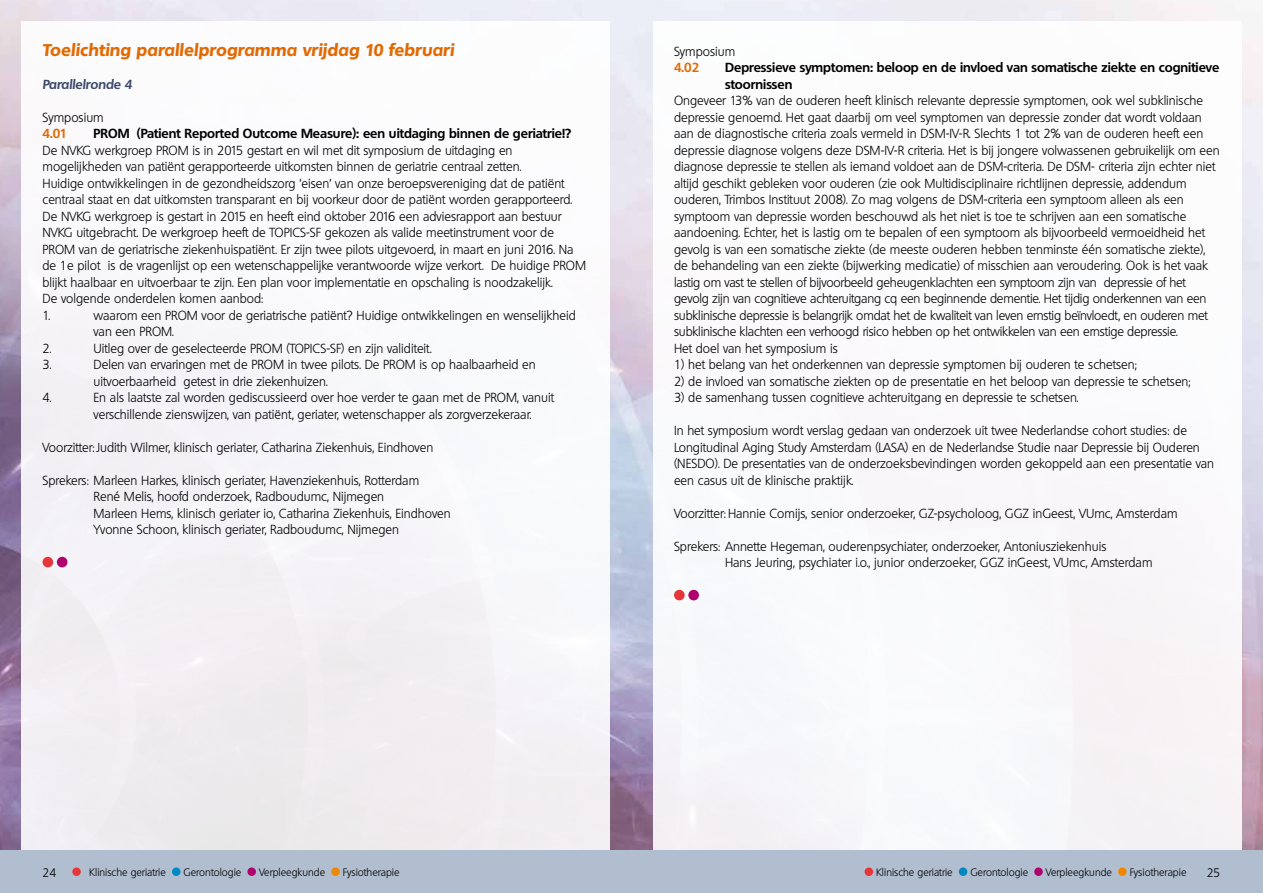
<style>
.page{position:relative;width:1263px;height:893px;background:#fff}
.page>*{position:absolute;margin:0;border:0;box-sizing:border-box;transform-origin:0 0}
.t1{font:italic 800 16.5px "Quebec";letter-spacing:.02em;color:#e16a03}
.t2{font:300 12.75px/16.5px "Quebec";color:#000}
.t3{font:700 12.75px/16.5px "Quebec";color:#000}
.t4{font:italic 700 12.75px "Quebec";color:#3d496a}
.t5{font:700 12.75px "Quebec";color:#e16a03}
.t6{font:300 12px "Quebec";color:#000}
.t7{font:300 10.5px "Quebec";color:#000}
</style>
<div class="page">
<img style="left:0;top:0;width:1263px;height:850px">
<div style="left:21px;top:21px;width:589px;height:829px;background:#f7f7fa"></div>
<div style="left:653px;top:21px;width:589px;height:829px;background:#fff"></div>
<div style="left:0;top:850px;width:631px;height:43px;background:#b0becf"></div>
<div style="left:631px;top:850px;width:632px;height:43px;background:#b0becf"></div>
<div style="left:72px;top:867px;width:9px;height:9px;background:#e73639;border-radius:50%"></div>
<div style="left:172px;top:867px;width:9px;height:9px;background:#0088c2;border-radius:50%"></div>
<div style="left:247px;top:867px;width:9px;height:9px;background:#b0026c;border-radius:50%"></div>
<div style="left:331px;top:867px;width:9px;height:9px;background:#f18700;border-radius:50%"></div>
<div style="left:864px;top:867px;width:9px;height:9px;background:#e73639;border-radius:50%"></div>
<div style="left:959px;top:867px;width:8px;height:9px;background:#0088c2;border-radius:50%"></div>
<div style="left:1034px;top:867px;width:9px;height:9px;background:#b0026c;border-radius:50%"></div>
<div style="left:1118px;top:867px;width:8px;height:9px;background:#f18700;border-radius:50%"></div>
<div style="left:43px;top:557px;width:10px;height:10px;background:#e73639;border-radius:50%"></div>
<div style="left:57px;top:557px;width:10px;height:10px;background:#b0026c;border-radius:50%"></div>
<div style="left:674px;top:590px;width:11px;height:10px;background:#e73639;border-radius:50%"></div>
<div style="left:688px;top:590px;width:11px;height:10px;background:#b0026c;border-radius:50%"></div>
<p class="t1" style="left:43px;top:39px;width:413px">Toelichting parallelprogramma vrijdag 10 februari</p>
<p class="t4" style="left:43px;top:76px;width:91px">Parallelronde 4</p>
<p class="t2" style="left:43px;top:109px;width:63px">Symposium</p>
<p class="t5" style="left:43px;top:125px;width:26px">4.01</p>
<p class="t3" style="left:94px;top:125px;width:479px">PROM (Patient Reported Outcome Measure): een uitdaging binnen de geriatrie!?</p>
<p class="t2" style="left:43px;top:142px;width:545px">De NVKG werkgroep PROM is in 2015 gestart en wil met dit symposium de uitdaging en mogelijkheden van patiënt gerapporteerde uitkomsten binnen de geriatrie centraal zetten.<br>Huidige ontwikkelingen in de gezondheidszorg ‘eisen’ van onze beroepsvereniging dat de patiënt centraal staat en dat uitkomsten transparant en bij voorkeur door de patiënt worden gerapporteerd.<br>De NVKG werkgroep is gestart in 2015 en heeft eind oktober 2016 een adviesrapport aan bestuur NVKG uitgebracht. De werkgroep heeft de TOPICS-SF gekozen als valide meetinstrument voor de PROM van de geriatrische ziekenhuispatiënt. Er zijn twee pilots uitgevoerd, in maart en juni 2016. Na de 1e pilot is de vragenlijst op een wetenschappelijke verantwoorde wijze verkort. De huidige PROM blijkt haalbaar en uitvoerbaar te zijn. Een plan voor implementatie en opschaling is noodzakelijk.<br>De volgende onderdelen komen aanbod:<br>1.</p>
<p class="t2" style="left:94px;top:307px;width:484px">waarom een PROM voor de geriatrische patiënt? Huidige ontwikkelingen en wenselijkheid van een PROM.</p>
<p class="t2" style="left:43px;top:340px;width:10px">2.</p>
<p class="t2" style="left:94px;top:340px;width:340px">Uitleg over de geselecteerde PROM (TOPICS-SF) en zijn validiteit.</p>
<p class="t2" style="left:43px;top:357px;width:10px">3.</p>
<p class="t2" style="left:94px;top:357px;width:444px">Delen van ervaringen met de PROM in twee pilots. De PROM is op haalbaarheid en uitvoerbaarheid getest in drie ziekenhuizen.</p>
<p class="t2" style="left:43px;top:390px;width:10px">4.</p>
<p class="t2" style="left:94px;top:390px;width:462px">En als laatste zal worden gediscussieerd over hoe verder te gaan met de PROM, vanuit verschillende zienswijzen, van patiënt, geriater, wetenschapper als zorgverzekeraar.</p>
<p class="t2" style="left:43px;top:439px;width:392px">Voorzitter:Judith Wilmer, klinisch geriater, Catharina Ziekenhuis, Eindhoven</p>
<p class="t2" style="left:94px;top:472px;width:359px;text-indent:-51px">Sprekers: Marleen Harkes, klinisch geriater, Havenziekenhuis, Rotterdam<br>René Melis, hoofd onderzoek, Radboudumc, Nijmegen<br>Marleen Hems, klinisch geriater io, Catharina Ziekenhuis, Eindhoven Yvonne Schoon, klinisch geriater, Radboudumc, Nijmegen</p>
<p class="t2" style="left:674px;top:43px;width:63px">Symposium</p>
<p class="t5" style="left:674px;top:59px;width:27px">4.02</p>
<p class="t3" style="left:725px;top:59px;width:496px">Depressieve symptomen: beloop en de invloed van somatische ziekte en cognitieve stoornissen</p>
<p class="t2" style="left:674px;top:93px;width:547px">Ongeveer 13% van de ouderen heeft klinisch relevante depressie symptomen, ook wel subklinische depressie genoemd. Het gaat daarbij om veel symptomen van depressie zonder dat wordt voldaan aan de diagnostische criteria zoals vermeld in DSM-IV-R. Slechts 1 tot 2% van de ouderen heeft een depressie diagnose volgens deze DSM-IV-R criteria. Het is bij jongere volwassenen gebruikelijk om een diagnose depressie te stellen als iemand voldoet aan de DSM-criteria. De DSM- criteria zijn echter niet altijd geschikt gebleken voor ouderen (zie ook Multidisciplinaire richtlijnen depressie, addendum ouderen, Trimbos Instituut 2008). Zo mag volgens de DSM-criteria een symptoom alleen als een symptoom van depressie worden beschouwd als het niet is toe te schrijven aan een somatische aandoening. Echter, het is lastig om te bepalen of een symptoom als bijvoorbeeld vermoeidheid het gevolg is van een somatische ziekte (de meeste ouderen hebben tenminste één somatische ziekte), de behandeling van een ziekte (bijwerking medicatie) of misschien aan veroudering. Ook is het vaak lastig om vast te stellen of bijvoorbeeld geheugenklachten een symptoom zijn van depressie of het gevolg zijn van cognitieve achteruitgang cq een beginnende dementie. Het tijdig onderkennen van een subklinische depressie is belangrijk omdat het de kwaliteit van leven ernstig beïnvloedt, en ouderen met subklinische klachten een verhoogd risico hebben op het ontwikkelen van een ernstige depressie.<br>Het doel van het symposium is</p>
<p class="t2" style="left:674px;top:357px;width:464px">1) het belang van het onderkennen van depressie symptomen bij ouderen te schetsen;</p>
<p class="t2" style="left:674px;top:373px;width:518px">2) de invloed van somatische ziekten op de presentatie en het beloop van depressie te schetsen;</p>
<p class="t2" style="left:674px;top:390px;width:406px">3) de samenhang tussen cognitieve achteruitgang en depressie te schetsen.</p>
<p class="t2" style="left:674px;top:423px;width:542px">In het symposium wordt verslag gedaan van onderzoek uit twee Nederlandse cohort studies: de Longitudinal Aging Study Amsterdam (LASA) en de Nederlandse Studie naar Depressie bij Ouderen (NESDO). De presentaties van de onderzoeksbevindingen worden gekoppeld aan een presentatie van een casus uit de klinische praktijk.</p>
<p class="t2" style="left:674px;top:505px;width:505px">Voorzitter:Hannie Comijs, senior onderzoeker, GZ-psycholoog, GGZ inGeest, VUmc, Amsterdam</p>
<p class="t2" style="left:725px;top:538px;width:429px;text-indent:-51px">Sprekers: Annette Hegeman, ouderenpsychiater, onderzoeker, Antoniusziekenhuis<br>Hans Jeuring, psychiater i.o., junior onderzoeker, GGZ inGeest, VUmc, Amsterdam</p>
<p class="t6" style="left:43px;top:865px;width:15px">24</p>
<p class="t7" style="left:89px;top:865px;width:78px">Klinische geriatrie</p>
<p class="t7" style="left:184px;top:865px;width:59px">Gerontologie</p>
<p class="t7" style="left:259px;top:865px;width:68px">Verpleegkunde</p>
<p class="t7" style="left:343px;top:865px;width:58px">Fysiotherapie</p>
<p class="t7" style="left:876px;top:865px;width:78px">Klinische geriatrie</p>
<p class="t7" style="left:970px;top:865px;width:59px">Gerontologie</p>
<p class="t7" style="left:1046px;top:865px;width:68px">Verpleegkunde</p>
<p class="t7" style="left:1130px;top:865px;width:58px">Fysiotherapie</p>
<p class="t6" style="left:1207px;top:865px;width:15px">25</p>
</div>
